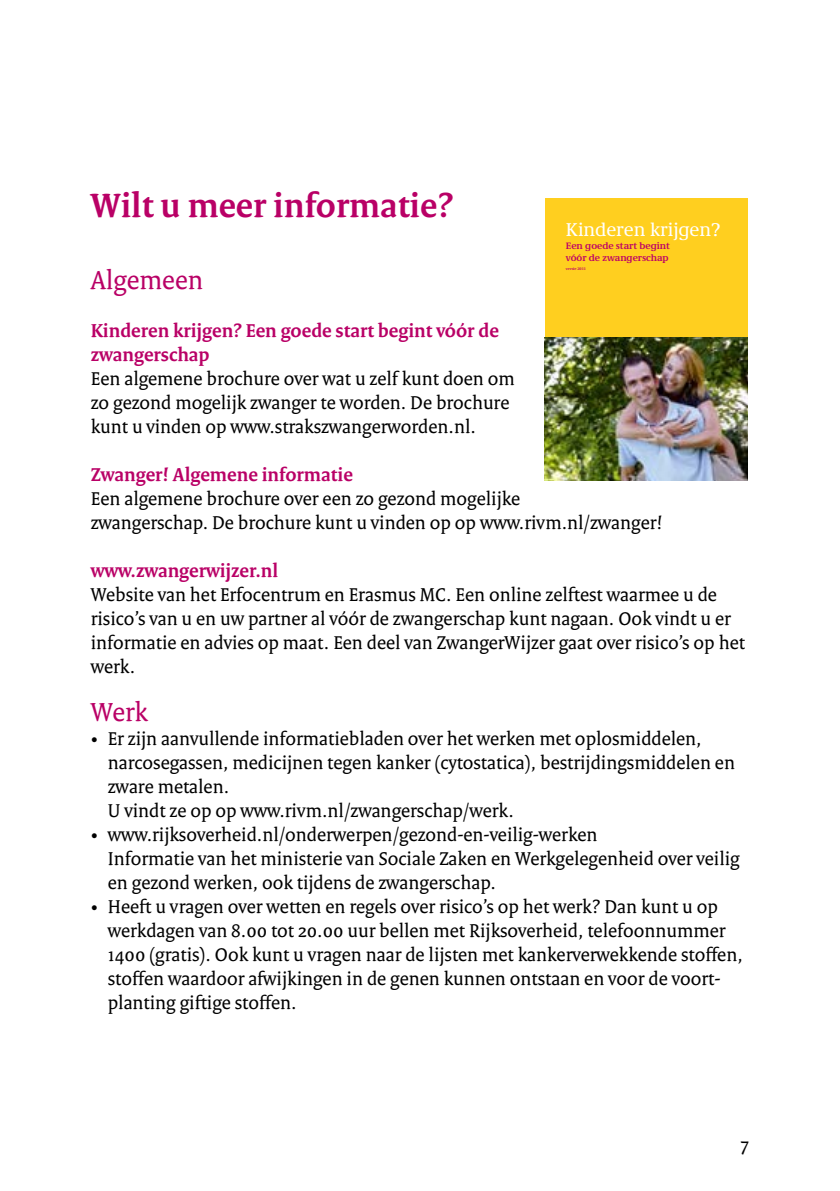
<style>
.page{position:relative;width:840px;height:1191px;background:#fff}
.page>*{position:absolute;margin:0;border:0;box-sizing:border-box;transform-origin:0 0}
._03_RO_Kop{font:700 36px "Rijksoverheid Serif";color:#b90066}
._04_RO_Paragraafkop{font:28px "Rijksoverheid Serif";color:#b90066}
._11_RO_Opsomming_Ser{font:20px/24px "Rijksoverheid Serif";color:#000}
._10_RO_Broodtekst_Se{font:20px/24px "Rijksoverheid Serif";color:#000}
._05_RO_Alineakop_Ser{font:700 20px/24px "Rijksoverheid Serif";color:#b90066}
.t1{font:19.2px "RIVM Demos";letter-spacing:-.005em;color:#fff}
.t2{font:700 9.6px/12.2px "RIVM Demos";letter-spacing:-.005em;color:#bd0067}
.t3{font:700 3.8px "RIVM Demos";letter-spacing:-.005em;color:#bd0067}
</style>
<div class="page">
<div style="left:545px;top:198px;width:202px;height:139px;background:#ffcf1f"></div>
<img style="left:544px;top:337px;width:203px;height:144px">
<p class="_03_RO_Kop" style="left:91px;top:183px;width:363px">Wilt u meer informatie?</p>
<p class="t1" style="left:565px;top:218px;width:156px">Kinderen krijgen?</p>
<p class="t2" style="left:565px;top:239px;width:105px">Een goede start begint vóór de zwangerschap</p>
<p class="t3" style="left:565px;top:266px;width:22px">versie 2011</p>
<p class="_04_RO_Paragraafkop" style="left:91px;top:263px;width:114px">Algemeen</p>
<p class="_05_RO_Alineakop_Ser" style="left:91px;top:318px;width:409px">Kinderen krijgen? Een goede start begint vóór de zwangerschap</p>
<p class="_10_RO_Broodtekst_Se" style="left:91px;top:366px;width:425px">Een algemene brochure over wat u zelf kunt doen om zo gezond mogelijk zwanger te worden. De brochure kunt u vinden op www.strakszwangerworden.nl.</p>
<p class="_05_RO_Alineakop_Ser" style="left:91px;top:462px;width:263px">Zwanger! Algemene informatie</p>
<p class="_10_RO_Broodtekst_Se" style="left:91px;top:486px;width:573px">Een algemene brochure over een zo gezond mogelijke<br>zwangerschap. De brochure kunt u vinden op op www.rivm.nl/zwanger!</p>
<p class="_05_RO_Alineakop_Ser" style="left:91px;top:558px;width:189px">www.zwangerwijzer.nl</p>
<p class="_10_RO_Broodtekst_Se" style="left:91px;top:582px;width:655px">Website van het Erfocentrum en Erasmus MC. Een online zelftest waarmee u de risico’s van u en uw partner al vóór de zwangerschap kunt nagaan. Ook vindt u er informatie en advies op maat. Een deel van ZwangerWijzer gaat over risico’s op het werk.</p>
<p class="_04_RO_Paragraafkop" style="left:91px;top:695px;width:58px">Werk</p>
<p class="_11_RO_Opsomming_Ser" style="left:108px;top:726px;width:628px;text-indent:-17px">• Er zijn aanvullende informatiebladen over het werken met oplosmiddelen, narcosegassen, medicijnen tegen kanker (cytostatica), bestrijdingsmiddelen en zware metalen.<br>U vindt ze op op www.rivm.nl/zwangerschap/werk.</p>
<p class="_11_RO_Opsomming_Ser" style="left:91px;top:822px;width:508px">• www.rijksoverheid.nl/onderwerpen/gezond-en-veilig-werken</p>
<p class="_11_RO_Opsomming_Ser" style="left:108px;top:846px;width:633px">Informatie van het ministerie van Sociale Zaken en Werkgelegenheid over veilig en gezond werken, ook tijdens de zwangerschap.</p>
<p class="_11_RO_Opsomming_Ser" style="left:108px;top:894px;width:636px;text-indent:-17px">• Heeft u vragen over wetten en regels over risico’s op het werk? Dan kunt u op werkdagen van 8.00 tot 20.00 uur bellen met Rijksoverheid, telefoonnummer 1400 (gratis). Ook kunt u vragen naar de lijsten met kankerverwekkende stoffen, stoffen waardoor afwijkingen in de genen kunnen ontstaan en voor de voort&shy;planting giftige stoffen.</p>
<p class="_11_RO_Opsomming_Ser" style="left:740px;top:1132px;width:10px">7</p>
</div>
